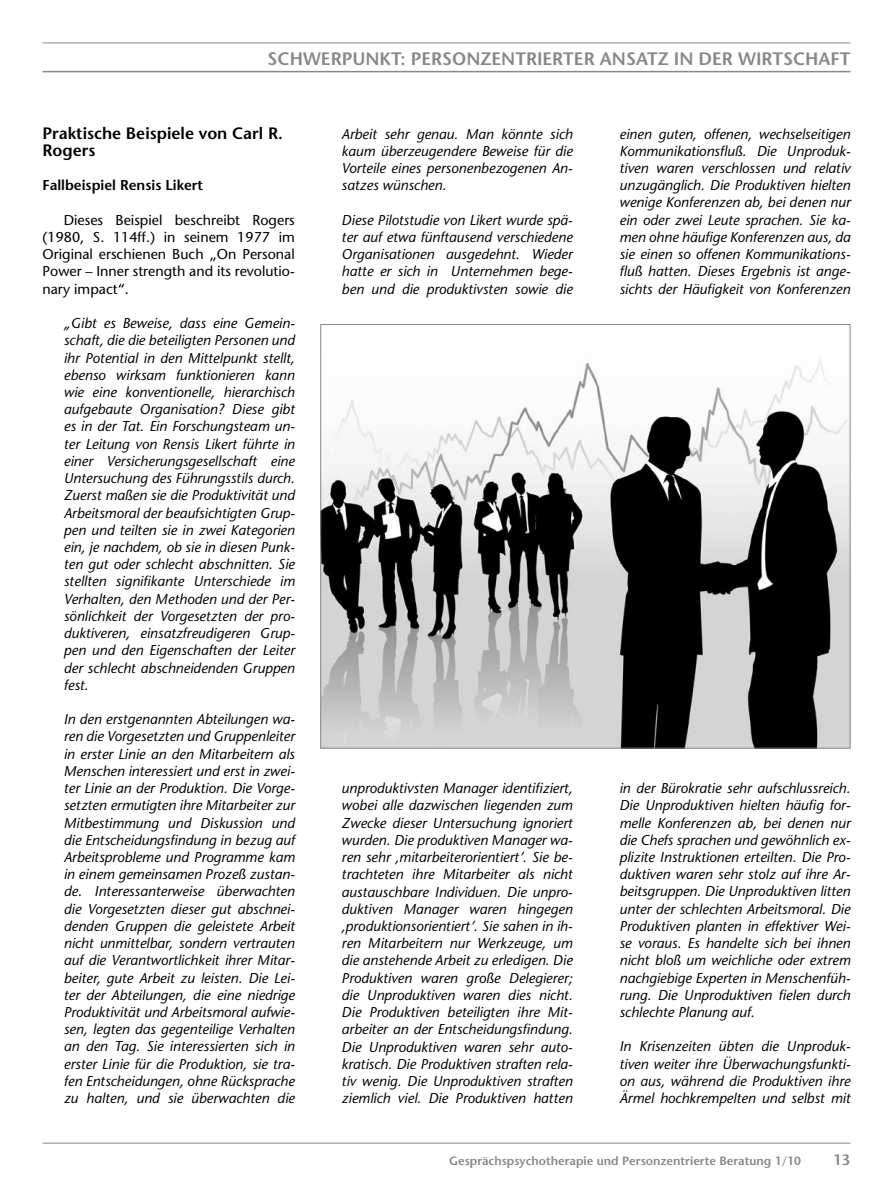
<style>
.page{position:relative;width:893px;height:1191px;background:#fff}
.page>*{position:absolute;margin:0;border:0;box-sizing:border-box;transform-origin:0 0}
.t1{font:600 18px "Stone Sans";color:#878889}
.A_Überschrift_1{font:600 16.5px/17.2px "Stone Sans";color:#000}
.t2{font:600 15px "Stone Sans";color:#878889}
.A_Fliesstext_5mm_Ein{font:italic 14.25px/17.2px "Stone Sans";color:#000;text-align:justify}
.A_Fliesstext{font:14.25px/17.2px "Stone Sans";color:#000;text-align:justify}
.A_Überschrift_2{font:600 14.25px "Stone Sans";color:#000}
.t3{font:600 12px "Stone Sans";color:#878889}
</style>
<div class="page">
<hr style="left:43px;top:1142px;width:807px;height:1px;background:#878889">
<hr style="left:43px;top:43px;width:807px;height:1px;background:#878889">
<hr style="left:43px;top:71px;width:807px;height:1px;background:#878889">
<img style="left:322px;top:359px;width:526px;height:387px">
<p class="t1" style="left:268px;top:47px;width:584px">Schwerpunkt: personzentrierter Ansatz in der Wirtschaft</p>
<p class="A_Überschrift_1" style="left:43px;top:124px;width:242px">Praktische Beispiele von Carl R.<br>Rogers</p>
<p class="A_Überschrift_2" style="left:43px;top:177px;width:162px">Fallbeispiel Rensis Likert</p>
<p class="A_Fliesstext" style="left:43px;top:211px;width:254px;text-indent:21px">Dieses Beispiel beschreibt Rogers (1980, S. 114ff.) in seinem 1977 im Original erschienen Buch „On Personal Power – Inner strength and its revolutio&shy;nary impact“.</p>
<p class="A_Fliesstext_5mm_Ein" style="left:64px;top:314px;width:233px">„Gibt es Beweise, dass eine Gemein&shy;schaft, die die beteiligten Personen und ihr Potential in den Mittelpunkt stellt, ebenso wirksam funktionieren kann wie eine konventionelle, hierarchisch aufgebaute Organisation? Diese gibt es in der Tat. Ein Forschungsteam un&shy;ter Leitung von Rensis Likert führte in einer Versicherungsgesellschaft eine Untersuchung des Führungsstils durch.<br>Zuerst maßen sie die Produktivität und Arbeitsmoral der beaufsichtigten Grup&shy;pen und teilten sie in zwei Kategorien ein, je nachdem, ob sie in diesen Punk&shy;ten gut oder schlecht abschnitten. Sie stellten signifikante Unterschiede im Verhalten, den Methoden und der Per&shy;sönlichkeit der Vorgesetzten der pro&shy;duktiveren, einsatzfreudigeren Grup&shy;pen und den Eigenschaften der Leiter der schlecht abschneidenden Gruppen fest.</p>
<p class="A_Fliesstext_5mm_Ein" style="left:64px;top:710px;width:233px">In den erstgenannten Abteilungen wa&shy;ren die Vorgesetzten und Gruppenleiter in erster Linie an den Mitarbeitern als Menschen interessiert und erst in zwei&shy;ter Linie an der Produktion. Die Vorge&shy;setzten ermutigten ihre Mitarbeiter zur Mitbestimmung und Diskussion und die Entscheidungsfindung in bezug auf Arbeitsprobleme und Programme kam in einem gemeinsamen Prozeß zustan&shy;de. Interessanterweise überwachten die Vorgesetzten dieser gut abschnei&shy;denden Gruppen die geleistete Arbeit nicht unmittelbar, sondern vertrauten auf die Verantwortlichkeit ihrer Mitar&shy;beiter, gute Arbeit zu leisten. Die Lei&shy;ter der Abteilungen, die eine niedrige Produktivität und Arbeitsmoral aufwie&shy;sen, legten das gegenteilige Verhalten an den Tag. Sie interessierten sich in erster Linie für die Produktion, sie tra&shy;fen Entscheidungen, ohne Rücksprache zu halten, und sie überwachten die</p>
<p class="A_Fliesstext_5mm_Ein" style="left:342px;top:125px;width:233px">Arbeit sehr genau. Man könnte sich kaum überzeugendere Beweise für die Vorteile eines personenbezogenen An&shy;satzes wünschen.</p>
<p class="A_Fliesstext_5mm_Ein" style="left:342px;top:211px;width:233px">Diese Pilotstudie von Likert wurde spä&shy;ter auf etwa fünftausend verschiedene Organisationen ausgedehnt. Wieder hatte er sich in Unternehmen bege&shy;ben und die produktivsten sowie die</p>
<p class="A_Fliesstext_5mm_Ein" style="left:619px;top:125px;width:233px">einen guten, offenen, wechselseitigen Kommunikationsfluß. Die Unproduk&shy;tiven waren verschlossen und relativ unzugänglich. Die Produktiven hielten wenige Konferenzen ab, bei denen nur ein oder zwei Leute sprachen. Sie ka&shy;men ohne häufige Konferenzen aus, da sie einen so offenen Kommunikations&shy;fluß hatten. Dieses Ergebnis ist ange&shy;sichts der Häufigkeit von Konferenzen</p>
<p class="A_Fliesstext_5mm_Ein" style="left:342px;top:779px;width:233px">unproduktivsten Manager identifiziert, wobei alle dazwischen liegenden zum Zwecke dieser Untersuchung ignoriert wurden. Die produktiven Manager wa&shy;ren sehr ‚mitarbeiterorientiert’. Sie be&shy;trachteten ihre Mitarbeiter als nicht austauschbare Individuen. Die unpro&shy;duktiven Manager waren hingegen ‚produktionsorientiert’. Sie sahen in ih&shy;ren Mitarbeitern nur Werkzeuge, um die anstehende Arbeit zu erledigen. Die Produktiven waren große Delegierer; die Unproduktiven waren dies nicht.<br>Die Produktiven beteiligten ihre Mit&shy;arbeiter an der Entscheidungsfindung.<br>Die Unproduktiven waren sehr auto&shy;kratisch. Die Produktiven straften rela&shy;tiv wenig. Die Unproduktiven straften ziemlich viel. Die Produktiven hatten</p>
<p class="A_Fliesstext_5mm_Ein" style="left:619px;top:779px;width:233px">in der Bürokratie sehr aufschlussreich.<br>Die Unproduktiven hielten häufig for&shy;melle Konferenzen ab, bei denen nur die Chefs sprachen und gewöhnlich ex&shy;plizite Instruktionen erteilten. Die Pro&shy;duktiven waren sehr stolz auf ihre Ar&shy;beitsgruppen. Die Unproduktiven litten unter der schlechten Arbeitsmoral. Die Produktiven planten in effektiver Wei&shy;se voraus. Es handelte sich bei ihnen nicht bloß um weichliche oder extrem nachgiebige Experten in Menschenfüh&shy;rung. Die Unproduktiven fielen durch schlechte Planung auf.</p>
<p class="A_Fliesstext_5mm_Ein" style="left:619px;top:1037px;width:233px">In Krisenzeiten übten die Unproduk&shy;tiven weiter ihre Überwachungsfunkti&shy;on aus, während die Produktiven ihre Ärmel hochkrempelten und selbst mit</p>
<p class="t3" style="left:449px;top:1154px;width:354px">Gesprächspsychotherapie und Personzentrierte Beratung 1/10</p>
<p class="t2" style="left:833px;top:1151px;width:19px">13</p>
</div>
